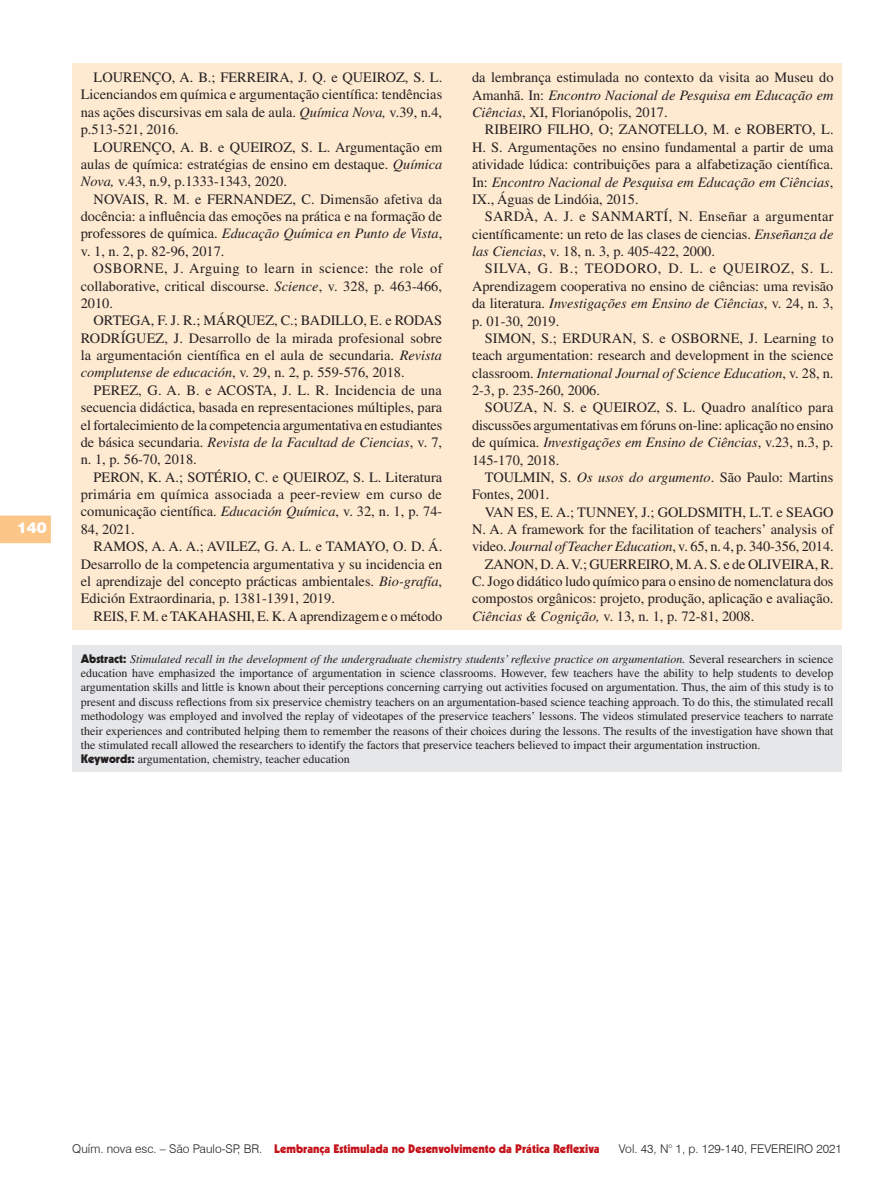
<style>
.page{position:relative;width:893px;height:1191px;background:#fff}
.page>*{position:absolute;margin:0;border:0;box-sizing:border-box;transform-origin:0 0}
.t1{font:900 15px "Swiss 721 BT";color:#fff}
.t2{font:14.4px/17.4px "Times LT Std";color:#231f20;text-align:justify}
.t3{font:12px/14.4px "Times LT Std";color:#231f20}
.t4{font:300 12px "Swiss 721 BT";color:#231f20}
.t5{font:900 12px "Kabel LT Std";color:#c4121a}
.s1{font-style:italic}
.s2{font-family:"Kabel LT Std";font-weight:900}
</style>
<div class="page">
<svg style="left:0;top:515px;width:51px;height:28px"></svg>
<div style="left:72px;top:645px;width:770px;height:127px;background:#e6e7e9"></div>
<div style="left:72px;top:64px;width:770px;height:566px;background:#fee9d1"></div>
<p class="t1" style="left:17px;top:518px;width:31px">140</p>
<p class="t2" style="left:81px;top:68px;width:363px;text-indent:13px">LOURENÇO, A. B.; FERREIRA, J. Q. e QUEIROZ, S. L.<br>Licenciandos em química e argumentação científica: tendências nas ações discursivas em sala de aula. <span class="s1">Química Nova,</span> v.39, n.4, p.513-521, 2016.</p>
<p class="t2" style="left:81px;top:138px;width:363px;text-indent:13px">LOURENÇO, A. B. e QUEIROZ, S. L. Argumentação em aulas de química: estratégias de ensino em destaque. <span class="s1">Química Nova,</span> v.43, n.9, p.1333-1343, 2020.</p>
<p class="t2" style="left:81px;top:190px;width:363px;text-indent:13px">NOVAIS, R. M. e FERNANDEZ, C. Dimensão afetiva da docência: a influência das emoções na prática e na formação de professores de química. <span class="s1">Educação Química en Punto de Vista</span>, v. 1, n. 2, p. 82-96, 2017.</p>
<p class="t2" style="left:81px;top:259px;width:363px;text-indent:13px">OSBORNE, J. Arguing to learn in science: the role of collaborative, critical discourse. <span class="s1">Science</span>, v. 328, p. 463-466, 2010.</p>
<p class="t2" style="left:81px;top:312px;width:363px;text-indent:13px">ORTEGA, F. J. R.; MÁRQUEZ, C.; BADILLO, E. e RODAS RODRÍGUEZ, J. Desarrollo de la mirada profesional sobre la argumentación científica en el aula de secundaria. <span class="s1">Revista complutense de educación</span>, v. 29, n. 2, p. 559-576, 2018.</p>
<p class="t2" style="left:81px;top:381px;width:363px;text-indent:13px">PEREZ, G. A. B. e ACOSTA, J. L. R. Incidencia de una secuencia didáctica, basada en representaciones múltiples, para el fortalecimiento de la competencia argumentativa en estudiantes de básica secundaria. <span class="s1">Revista de la Facultad de Ciencias</span>, v. 7, n. 1, p. 56-70, 2018.</p>
<p class="t2" style="left:81px;top:468px;width:363px;text-indent:13px">PERON, K. A.; SOTÉRIO, C. e QUEIROZ, S. L. Literatura primária em química associada a peer-review em curso de comunicação científica. <span class="s1">Educación Química</span>, v. 32, n. 1, p. 74- 84, 2021.</p>
<p class="t2" style="left:81px;top:537px;width:363px;text-indent:13px">RAMOS, A. A. A.; AVILEZ, G. A. L. e TAMAYO, O. D. Á.<br>Desarrollo de la competencia argumentativa y su incidencia en el aprendizaje del concepto prácticas ambientales. <span class="s1">Bio-grafía</span>, Edición Extraordinaria, p. 1381-1391, 2019.</p>
<p class="t2" style="left:94px;top:607px;width:350px">REIS, F. M. e TAKAHASHI, E. K. A aprendizagem e o método</p>
<p class="t2" style="left:472px;top:69px;width:363px">da lembranç a estimulada no contexto da visita ao Museu do Amanhã. In: <span class="s1">Encontro Nacional de Pesquisa em Educação em Ciências</span>, XI, Florianópolis, 2017.</p>
<p class="t2" style="left:472px;top:121px;width:363px;text-indent:13px">RIBEIRO FILHO, O; ZANOTELLO, M. e ROBERTO, L.<br>H. S. Argumentações no ensino fundamental a partir de uma atividade lúdica: contribuições para a alfabetização científica.<br>In: <span class="s1">Encontro Nacional de Pesquisa em Educação em Ciências</span>, IX., Águas de Lindóia, 2015.</p>
<p class="t2" style="left:472px;top:208px;width:363px;text-indent:13px">SARDÀ, A. J. e SANMARTÍ, N. Enseñar a argumentar científicamente: un reto de las clases de ciencias. <span class="s1">Enseñanza de las Ciencias</span>, v. 18, n. 3, p. 405-422, 2000.</p>
<p class="t2" style="left:472px;top:260px;width:363px;text-indent:13px">SILVA, G. B.; TEODORO, D. L. e QUEIROZ, S. L.<br>Aprendizagem cooperativa no ensino de ciências: uma revisão da literatura. <span class="s1">Investigações em Ensino de Ciências</span>, v. 24, n. 3, p. 01-30, 2019.</p>
<p class="t2" style="left:472px;top:329px;width:363px;text-indent:13px">SIMON, S.; ERDURAN, S. e OSBORNE, J. Learning to teach argumentation: research and development in the science classroom. <span class="s1">International Journal of Science Education</span>, v. 28, n.<br>2-3, p. 235-260, 2006.</p>
<p class="t2" style="left:472px;top:399px;width:363px;text-indent:13px">SOUZA, N. S. e QUEIROZ, S. L. Quadro analítico para discussões argumentativas em fóruns on-line: aplicação no ensino de química. <span class="s1">Investigações em Ensino de Ciências</span>, v.23, n.3, p.<br>145-170, 2018.</p>
<p class="t2" style="left:472px;top:468px;width:363px;text-indent:13px">TOULMIN, S. <span class="s1">Os usos do argumento</span>. São Paulo: Martins<br>Fontes, 2001.</p>
<p class="t2" style="left:485px;top:503px;width:350px">VAN ES, E. A.; TUNNEY, J.; GOLDSMITH, L.T. e SEAGO</p>
<p class="t2" style="left:472px;top:520px;width:363px">N. A. A framework for the facilitation of teachers’ analysis of</p>
<p class="t2" style="left:472px;top:538px;width:363px">video. <span class="s1">Journal of Teacher Education</span>, v. 65, n. 4, p. 340-356, 2014.</p>
<p class="t2" style="left:485px;top:555px;width:350px">ZANON, D. A. V.; GUERREIRO, M. A. S. e de OLIVEIRA, R.</p>
<p class="t2" style="left:472px;top:572px;width:363px">C. Jogo didático ludo químico para o ensino de nomenclatura dos</p>
<p class="t2" style="left:472px;top:590px;width:363px">compostos orgânicos: projeto, produção, aplicação e avaliação.</p>
<p class="t2" style="left:472px;top:607px;width:284px"><span class="s1">Ciências &amp; Cognição,</span> v. 13, n. 1, p. 72-81, 2008.</p>
<p class="t3" style="left:81px;top:651px;width:754px"><span class="s2">Abstract:</span> <span class="s1">Stimulated recall in the development of the undergraduate chemistry students’ reflexive practice on argumentation.</span> Several researchers in science education have emphasized the importance of argumentation in science classrooms. However, few teachers have the ability to help students to develop argumentation skills and little is known about their perceptions concerning carrying out activities focused on argumentation. Thus, the aim of this study is to present and discuss reflections from six preservice chemistry teachers on an argumentation-based science teaching approach. To do this, the stimulated recall methodology was employed and involved the replay of videotapes of the preservice teachers’ lessons. The videos stimulated preservice teachers to narrate their experiences and contributed helping them to remember the reasons of their choices during the lessons. The results of the investigation have shown that the stimulated recall allowed the researchers to identify the factors that preservice teachers believed to impact their argumentation instruction.<br><span class="s2">Keywords:</span> argumentation, chemistry, teacher education</p>
<p class="t4" style="left:72px;top:1141px;width:192px">Quím. nova esc. – São Paulo-SP, BR.</p>
<p class="t4" style="left:619px;top:1141px;width:225px">Vol. 43, N° 1, p. 129-140, FEVEREIRO 2021</p>
<p class="t5" style="left:274px;top:1141px;width:327px">Lembrança Estimulada no Desenvolvimento da Prática Reflexiva</p>
</div>
